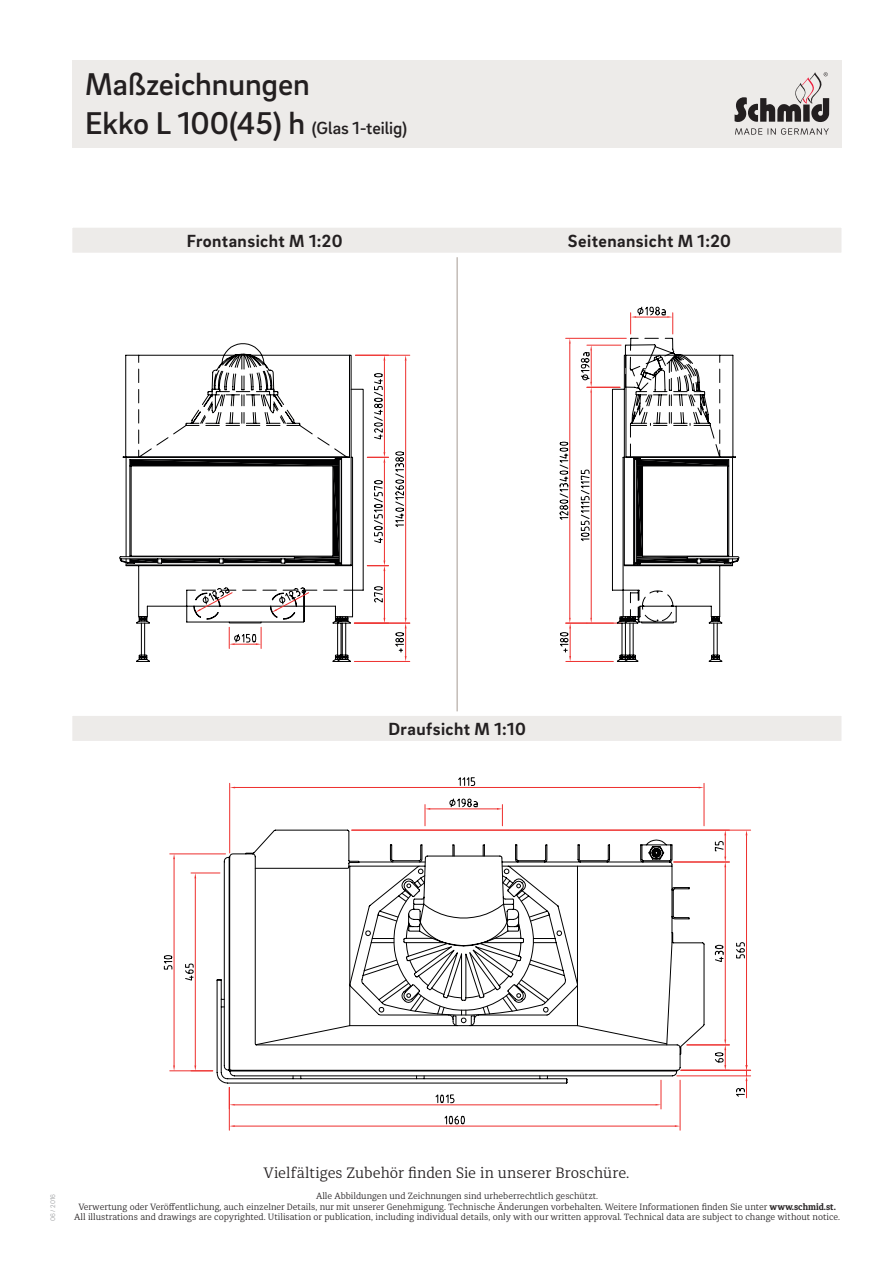
<style>
.page{position:relative;width:893px;height:1263px;background:#fff}
.page>*{position:absolute;margin:0;border:0;box-sizing:border-box;transform-origin:0 0}
.t1{font:500 32.25px "Brix Sans";letter-spacing:-.005em;color:#231f20}
.t2{font:700 18px "Brix Sans";letter-spacing:.025em;color:#231f20}
.t3{font:500 18px "Brix Sans";color:#231f20}
.t4{font:300 15px "Diaria Pro";color:#231f20}
.t5{font:300 9px/10.8px "Diaria Pro";color:#231f20;text-align:center}
.t6{font:300 6.75px "Brix Sans";color:#939598}
.s1{font-size:32.25px}
.s2{font-weight:700}
</style>
<div class="page">
<div style="left:68px;top:223px;width:778px;height:34px;background:#edebe9;border:4px solid #fff"></div>
<hr style="left:457px;top:257px;width:1px;height:454px;background:#a59a92">
<div style="left:68px;top:711px;width:778px;height:34px;background:#edebe9;border:4px solid #fff"></div>
<div style="left:72px;top:60px;width:770px;height:87px;background:#edebe9"></div>
<svg style="left:735px;top:72px;width:94px;height:50px"></svg>
<svg style="left:735px;top:128px;width:94px;height:7px"></svg>
<svg style="left:125px;top:354px;width:258px;height:97px"></svg>
<hr style="left:405px;top:361px;width:1px;height:257px;background:#ee2f2d">
<hr style="left:355px;top:355px;width:55px;height:1px;background:#ee2f2d">
<hr style="left:384px;top:361px;width:1px;height:91px;background:#ee2f2d">
<svg style="left:135px;top:373px;width:248px;height:289px"></svg>
<hr style="left:354px;top:623px;width:56px;height:1px;background:#ee2f2d">
<hr style="left:354px;top:661px;width:56px;height:1px;background:#ee2f2d">
<svg style="left:119px;top:451px;width:288px;height:210px"></svg>
<svg style="left:559px;top:306px;width:181px;height:356px"></svg>
<hr style="left:174px;top:859px;width:1px;height:206px;background:#ee2f2d">
<hr style="left:170px;top:853px;width:56px;height:1px;background:#ee2f2d">
<hr style="left:170px;top:1070px;width:43px;height:1px;background:#ee2f2d">
<svg style="left:173px;top:1065px;width:2px;height:6px"></svg>
<svg style="left:163px;top:955px;width:10px;height:15px"></svg>
<hr style="left:195px;top:878px;width:1px;height:187px;background:#ee2f2d">
<svg style="left:191px;top:872px;width:25px;height:6px"></svg>
<svg style="left:191px;top:1065px;width:22px;height:6px"></svg>
<svg style="left:185px;top:963px;width:9px;height:18px"></svg>
<hr style="left:746px;top:835px;width:1px;height:230px;background:#ee2f2d">
<hr style="left:352px;top:830px;width:399px;height:1px;background:#ee2f2d">
<svg style="left:736px;top:942px;width:9px;height:17px"></svg>
<hr style="left:235px;top:787px;width:464px;height:1px;background:#ee2f2d">
<hr style="left:229px;top:783px;width:1px;height:70px;background:#ee2f2d">
<hr style="left:704px;top:783px;width:1px;height:43px;background:#ee2f2d">
<svg style="left:458px;top:777px;width:17px;height:9px"></svg>
<hr style="left:235px;top:1126px;width:440px;height:1px;background:#ee2f2d">
<hr style="left:229px;top:1087px;width:1px;height:43px;background:#ee2f2d">
<hr style="left:680px;top:1080px;width:1px;height:50px;background:#ee2f2d">
<svg style="left:229px;top:1125px;width:6px;height:2px"></svg>
<svg style="left:444px;top:1115px;width:21px;height:10px"></svg>
<hr style="left:235px;top:1104px;width:421px;height:1px;background:#ee2f2d">
<svg style="left:656px;top:1103px;width:6px;height:6px"></svg>
<svg style="left:228px;top:829px;width:477px;height:274px"></svg>
<svg style="left:216px;top:797px;width:457px;height:287px"></svg>
<hr style="left:725px;top:867px;width:1px;height:172px;background:#ee2f2d">
<svg style="left:714px;top:944px;width:10px;height:18px"></svg>
<hr style="left:674px;top:862px;width:55px;height:1px;background:#ee2f2d">
<hr style="left:352px;top:830px;width:377px;height:1px;background:#ee2f2d">
<svg style="left:715px;top:830px;width:11px;height:37px"></svg>
<hr style="left:687px;top:1044px;width:42px;height:1px;background:#ee2f2d">
<svg style="left:714px;top:1039px;width:12px;height:31px"></svg>
<hr style="left:677px;top:1075px;width:74px;height:1px;background:#ee2f2d">
<hr style="left:681px;top:1070px;width:70px;height:1px;background:#ee2f2d">
<svg style="left:735px;top:1065px;width:12px;height:33px"></svg>
<h1 class="t1" style="left:85px;top:64px;width:226px">Maßzeichnungen</h1>
<h2 class="t3" style="left:85px;top:116px;width:323px"><span class="s1">Ekko L 100(45) h</span> (Glas 1-teilig)</h2>
<h2 class="t2" style="left:187px;top:229px;width:157px">Frontansicht M 1:20</h2>
<h2 class="t2" style="left:568px;top:229px;width:165px">Seitenansicht M 1:20</h2>
<h2 class="t2" style="left:388px;top:717px;width:139px">Draufsicht M 1:10</h2>
<p class="t6" style="left:49px;top:1221px;width:29px;rotate:-90deg">06 / 2016</p>
<h3 class="t4" style="left:263px;top:1164px;width:368px">Vielfältiges Zubehör finden Sie in unserer Broschüre.</h3>
<p class="t5" style="left:78px;top:1190px;width:759px">Alle Abbildungen und Zeichnungen sind urheberrechtlich geschützt.<br>Verwertung oder Veröffentlichung, auch einzelner Details, nur mit unserer Genehmigung. Technische Änderungen vorbehalten. Weitere Informationen finden Sie unter <span class="s2">www.schmid.st.</span></p>
<p class="t5" style="left:74px;top:1212px;width:767px">All illustrations and drawings are copyrighted. Utilisation or publication, including individual details, only with our written approval. Technical data are subject to change without notice.</p>
</div>
